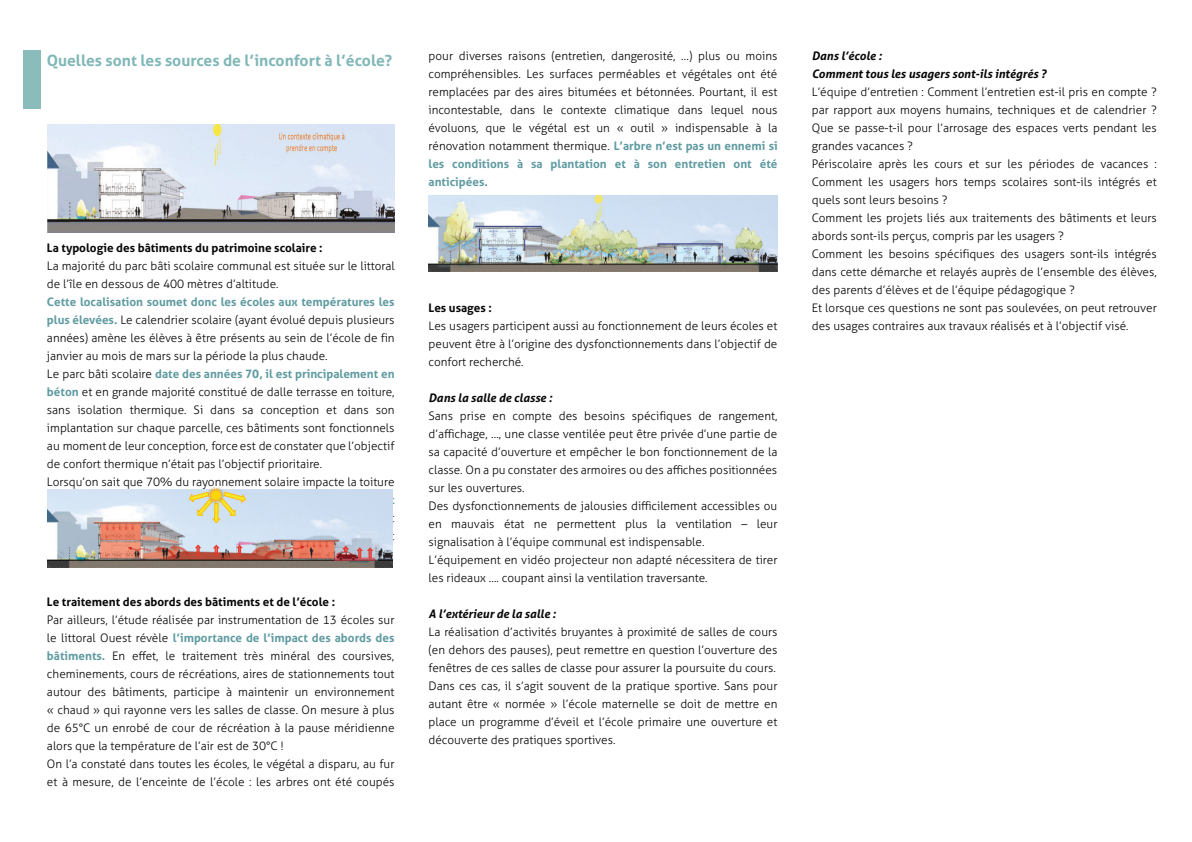
<style>
.page{position:relative;width:1192px;height:842px;background:#fff}
.page>*{position:absolute;margin:0;border:0;box-sizing:border-box;transform-origin:0 0}
.t1{font:700 15.7px "Aller";color:#81b7b7}
.t2{font:300 11.75px/18px "Aller";color:#080606}
.t3{font:700 11.75px "Aller";color:#080606}
.t4{font:italic 700 11.75px/18px "Aller";color:#080606}
.s1{font-weight:700;color:#5f9ba1}
</style>
<div class="page">
<div style="left:24px;top:50px;width:17px;height:59px;background:#8bbcbc"></div>
<img style="left:47px;top:490px;width:345px;height:78px">
<img style="left:428px;top:195px;width:350px;height:76px">
<svg style="left:189px;top:491px;width:57px;height:32px;background:#dadcb9"></svg>
<img style="left:206px;top:487px;width:20px;height:17px">
<svg style="left:195px;top:544px;width:6px;height:12px"></svg>
<svg style="left:213px;top:544px;width:7px;height:12px"></svg>
<svg style="left:237px;top:544px;width:6px;height:12px"></svg>
<img style="left:335px;top:532px;width:43px;height:29px">
<img style="left:335px;top:552px;width:40px;height:8px">
<svg style="left:343px;top:546px;width:6px;height:6px"></svg>
<svg style="left:357px;top:547px;width:16px;height:11px"></svg>
<img style="left:48px;top:124px;width:347px;height:108px">
<h1 class="t1" style="left:47px;top:51px;width:347px">Quelles sont les sources de l’inconfort à l’école?</h1>
<p class="t3" style="left:47px;top:241px;width:277px">La typologie des bâtiments du patrimoine scolaire :</p>
<p class="t2" style="left:47px;top:257px;width:349px">La majorité du parc bâti scolaire communal est située sur le littoral de l’île en dessous de 400 mètres d’altitude.</p>
<p class="t2" style="left:47px;top:293px;width:349px"><span class="s1">Cette localisation soumet donc les écoles aux températures les plus élevées.</span> Le calendrier scolaire (ayant évolué depuis plusieurs années) amène les élèves à être présents au sein de l’école de fin janvier au mois de mars sur la période la plus chaude.<br>Le parc bâti scolaire <span class="s1">date des années 70, il est principalement en béton</span> et en grande majorité constitué de dalle terrasse en toiture, sans isolation thermique. Si dans sa conception et dans son implantation sur chaque parcelle, ces bâtiments sont fonctionnels au moment de leur conception, force est de constater que l’objectif de confort thermique n’était pas l’objectif prioritaire.<br>Lorsqu’on sait que 70% du rayonnement solaire impacte la toiture</p>
<p class="t3" style="left:47px;top:595px;width:290px">Le traitement des abords des bâtiments et de l’école :</p>
<p class="t2" style="left:47px;top:611px;width:349px">Par ailleurs, l’étude réalisée par instrumentation de 13 écoles sur le littoral Ouest révèle <span class="s1">l’importance de l’impact des abords des bâtiments.</span> En effet, le traitement très minéral des coursives, cheminements, cours de récréations, aires de stationnements tout autour des bâtiments, participe à maintenir un environnement « chaud » qui rayonne vers les salles de classe. On mesure à plus de 65°C un enrobé de cour de récréation à la pause méridienne alors que la température de l’air est de 30°C !<br>On l’a constaté dans toutes les écoles, le végétal a disparu, au fur et à mesure, de l’enceinte de l’école : les arbres ont été coupés</p>
<p class="t2" style="left:429px;top:47px;width:351px;text-align:justify">pour diverses raisons (entretien, dangerosité, …) plus ou moins compréhensibles. Les surfaces perméables et végétales ont été remplacées par des aires bitumées et bétonnées. Pourtant, il est incontestable, dans le contexte climatique dans lequel nous évoluons, que le végétal est un « outil » indispensable à la rénovation notamment thermique. <span class="s1">L’arbre n’est pas un ennemi si les conditions à sa plantation et à son entretien ont été anticipées.</span></p>
<p class="t3" style="left:429px;top:301px;width:65px">Les usages :</p>
<p class="t2" style="left:429px;top:317px;width:350px;text-align:justify">Les usagers participent aussi au fonctionnement de leurs écoles et peuvent être à l’origine des dysfonctionnements dans l’objectif de confort recherché.</p>
<p class="t4" style="left:429px;top:389px;width:125px">Dans la salle de classe :</p>
<p class="t2" style="left:429px;top:407px;width:350px">Sans prise en compte des besoins spécifiques de rangement, d’affichage, …, une classe ventilée peut être privée d’une partie de sa capacité d’ouverture et empêcher le bon fonctionnement de la classe. On a pu constater des armoires ou des affiches positionnées sur les ouvertures.<br>Des dysfonctionnements de jalousies difficilement accessibles ou en mauvais état ne permettent plus la ventilation – leur signalisation à l’équipe communal est indispensable.<br>L’équipement en vidéo projecteur non adapté nécessitera de tirer les rideaux …. coupant ainsi la ventilation traversante.</p>
<p class="t4" style="left:429px;top:605px;width:129px">A l’extérieur de la salle :</p>
<p class="t2" style="left:429px;top:623px;width:350px">La réalisation d’activités bruyantes à proximité de salles de cours (en dehors des pauses), peut remettre en question l’ouverture des fenêtres de ces salles de classe pour assurer la poursuite du cours.<br>Dans ces cas, il s’agit souvent de la pratique sportive. Sans pour autant être « normée » l’école maternelle se doit de mettre en place un programme d’éveil et l’école primaire une ouverture et découverte des pratiques sportives.</p>
<p class="t4" style="left:812px;top:47px;width:236px">Dans l’école :<br>Comment tous les usagers sont-ils intégrés ?</p>
<p class="t2" style="left:812px;top:83px;width:346px">L’équipe d’entretien : Comment l’entretien est-il pris en compte ? par rapport aux moyens humains, techniques et de calendrier ?<br>Que se passe-t-il pour l’arrosage des espaces verts pendant les grandes vacances ?<br>Périscolaire après les cours et sur les périodes de vacances :<br>Comment les usagers hors temps scolaires sont-ils intégrés et quels sont leurs besoins ?<br>Comment les projets liés aux traitements des bâtiments et leurs abords sont-ils perçus, compris par les usagers ?<br>Comment les besoins spécifiques des usagers sont-ils intégrés dans cette démarche et relayés auprès de l’ensemble des élèves, des parents d’élèves et de l’équipe pédagogique ?<br>Et lorsque ces questions ne sont pas soulevées, on peut retrouver des usages contraires aux travaux réalisés et à l’objectif visé.</p>
</div>
